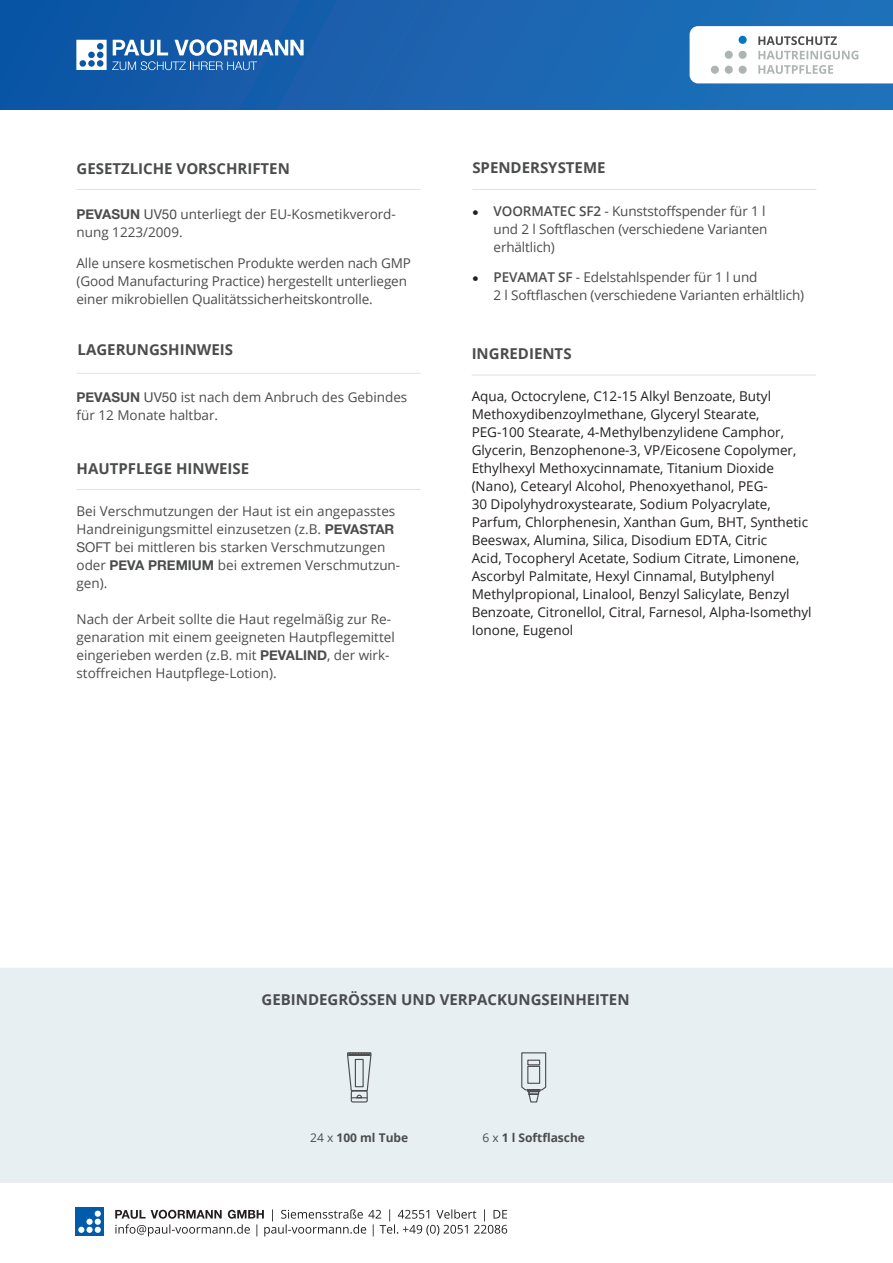
<style>
.page{position:relative;width:893px;height:1263px;background:#fff}
.page>*{position:absolute;margin:0;border:0;box-sizing:border-box;transform-origin:0 0}
.t1{font:700 15px "Open Sans";color:#4b4c4d}
.Listen_mit_Punkt{font:13.5px/18px "Open Sans";color:#4b4c4d}
.t2{font:13.5px/18px "Open Sans";color:#231f20}
.t3{font:700 12px "Open Sans";color:#4b4c4d}
.s1{font-family:"Helvetica Neue";font-weight:700}
.s2{font-family:"Helvetica Neue"}
.s3{font-family:"Entypo";color:#231f20}
.s4{font-weight:600}
.s5{font-weight:400}
</style>
<div class="page">
<div style="left:0;top:968px;width:893px;height:213px;background:#e7eff3"></div>
<svg style="left:0;top:1181px;width:893px;height:56px"></svg>
<img style="left:0;top:0;width:893px;height:110px">
<hr style="left:77px;top:189px;width:344px;height:1px;background:#dde3e8">
<hr style="left:77px;top:373px;width:344px;height:1px;background:#dde3e8">
<hr style="left:472px;top:189px;width:344px;height:1px;background:#dde3e8">
<hr style="left:77px;top:489px;width:344px;height:1px;background:#dde3e8">
<hr style="left:472px;top:375px;width:344px;height:1px;background:#dde3e8">
<div style="left:75px;top:1207px;width:29px;height:29px;background:#015aaa"></div>
<div style="left:86px;top:1227px;width:7px;height:6px;background:#fff;border-radius:50%"></div>
<svg style="left:78px;top:1227px;width:6px;height:6px"></svg>
<svg style="left:95px;top:1219px;width:6px;height:14px"></svg>
<div style="left:86px;top:1219px;width:7px;height:6px;background:#fff;border-radius:50%"></div>
<div style="left:95px;top:1210px;width:6px;height:7px;background:#fff;border-radius:50%"></div>
<svg style="left:115px;top:1209px;width:392px;height:27px"></svg>
<svg style="left:76px;top:39px;width:228px;height:31px"></svg>
<svg style="left:690px;top:26px;width:203px;height:57px"></svg>
<div style="left:351px;top:1090px;width:17px;height:12px;border:1px solid #4b4c4d;border-radius:2px"></div>
<svg style="left:346px;top:1052px;width:26px;height:47px"></svg>
<svg style="left:521px;top:1052px;width:26px;height:51px"></svg>
<p class="t1" style="left:77px;top:158px;width:215px">GESETZLICHE VORSCHRIFTEN</p>
<p class="Listen_mit_Punkt" style="left:77px;top:205px;width:321px"><span class="s1">PEVASUN</span> <span class="s2">UV50</span> unterliegt der EU-Kosmetikverord&shy;nung 1223/2009.</p>
<p class="Listen_mit_Punkt" style="left:77px;top:254px;width:336px">Alle unsere kosmetischen Produkte werden nach GMP (Good Manufacturing Practice) hergestellt unterliegen einer mikrobiellen Qualitätssicherheitskontrolle.</p>
<p class="t1" style="left:78px;top:339px;width:157px">LAGERUNGSHINWEIS</p>
<p class="Listen_mit_Punkt" style="left:77px;top:388px;width:332px"><span class="s1">PEVASUN</span> <span class="s2">UV50</span> ist nach dem Anbruch des Gebindes für 12 Monate haltbar.</p>
<p class="t1" style="left:77px;top:457px;width:174px">HAUTPFLEGE HINWEISE</p>
<p class="Listen_mit_Punkt" style="left:77px;top:501px;width:320px">Bei Verschmutzungen der Haut ist ein angepasstes</p>
<p class="Listen_mit_Punkt" style="left:77px;top:519px;width:325px">Handreinigungsmittel einzusetzen (z.B. <span class="s1">PEVASTAR </span><span class="s2">SOFT</span> bei mittleren bis starken Verschmutzungen oder <span class="s1">PEVA PREMIUM</span> bei extremen Verschmutzun&shy;gen).</p>
<p class="Listen_mit_Punkt" style="left:77px;top:609px;width:320px">Nach der Arbeit sollte die Haut regelmäßig zur Re&shy;genaration mit einem geeigneten Hautpflegemittel</p>
<p class="Listen_mit_Punkt" style="left:77px;top:645px;width:315px">eingerieben werden (z.B. mit <span class="s1">PEVALIND</span>, der wirk&shy;stoffreichen Hautpflege-Lotion).</p>
<p class="t1" style="left:472px;top:157px;width:135px">SPENDERSYSTEME</p>
<p class="Listen_mit_Punkt" style="left:494px;top:201px;width:275px;text-indent:-21px"><span class="s3">}</span> <span class="s4">VOORMATEC SF2</span> - Kunststoffspender für 1 l und 2 l Softflaschen (verschiedene Varianten erhältlich)</p>
<p class="Listen_mit_Punkt" style="left:494px;top:268px;width:312px;text-indent:-21px"><span class="s3">}</span> <span class="s4">PEVAMAT SF</span> - Edelstahlspender für 1 l und<br>2 l Softflaschen (verschiedene Varianten erhältlich)</p>
<p class="t1" style="left:472px;top:343px;width:101px">INGREDIENTS</p>
<p class="t2" style="left:472px;top:387px;width:341px">Aqua, Octocrylene, C12-15 Alkyl Benzoate, Butyl Methoxydibenzoylmethane, Glyceryl Stearate, PEG-100 Stearate, 4-Methylbenzylidene Camphor, Glycerin, Benzophenone-3, VP/Eicosene Copolymer, Ethylhexyl Methoxycinnamate, Titanium Dioxide (Nano), Cetearyl Alcohol, Phenoxyethanol, PEG-<br>30 Dipolyhydroxystearate, Sodium Polyacrylate, Parfum, Chlorphenesin, Xanthan Gum, BHT, Synthetic Beeswax, Alumina, Silica, Disodium EDTA, Citric<br>Acid, Tocopheryl Acetate, Sodium Citrate, Limonene, Ascorbyl Palmitate, Hexyl Cinnamal, Butylphenyl Methylpropional, Linalool, Benzyl Salicylate, Benzyl Benzoate, Citronellol, Citral, Farnesol, Alpha-Isomethyl Ionone, Eugenol</p>
<p class="t1" style="left:262px;top:989px;width:369px">GEBINDEGRÖSSEN UND VERPACKUNGSEINHEITEN</p>
<p class="t3" style="left:310px;top:1129px;width:100px"><span class="s5">24 x</span> 100 ml Tube</p>
<p class="t3" style="left:482px;top:1129px;width:104px"><span class="s5">6 x</span> 1 l Softflasche</p>
</div>
